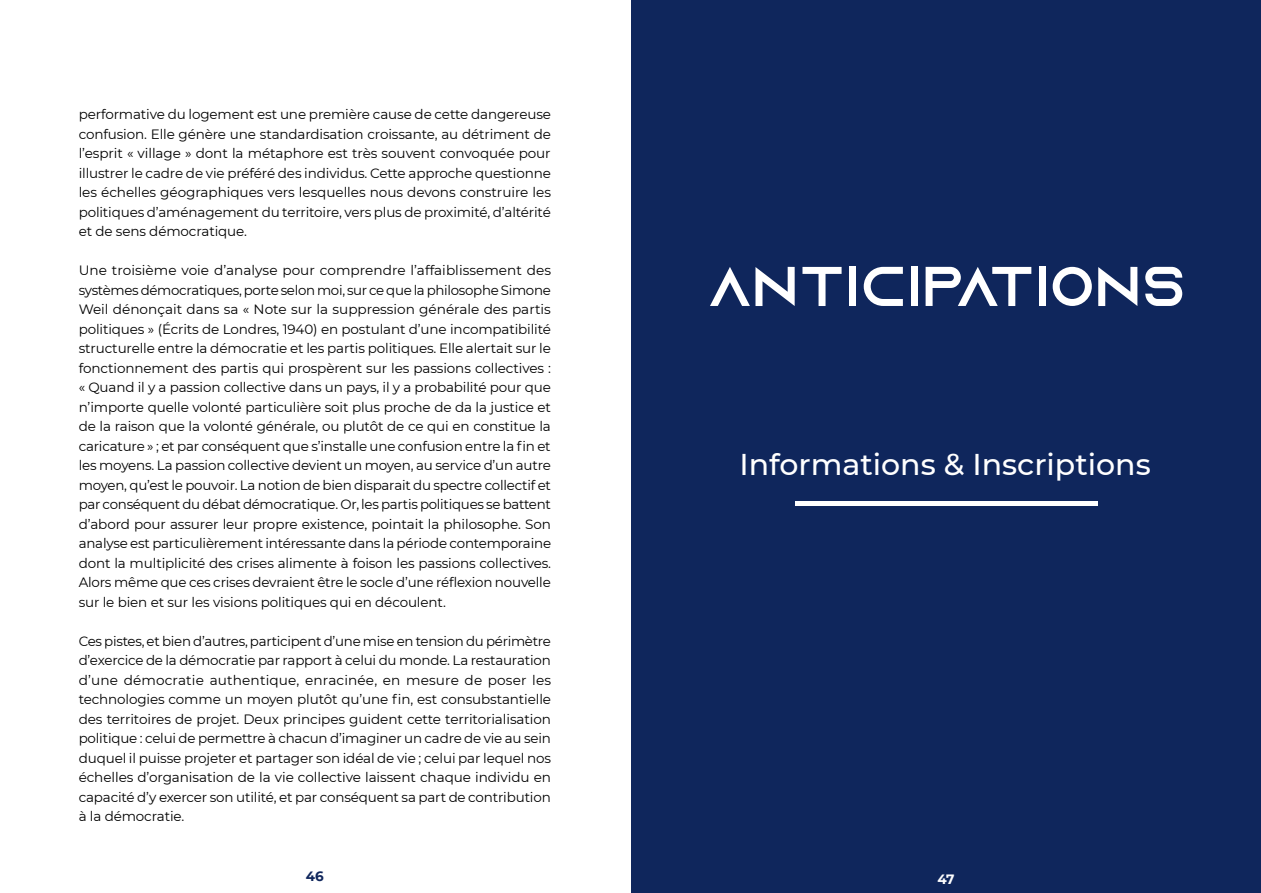
<style>
.page{position:relative;width:1261px;height:893px;background:#fff}
.page>*{position:absolute;margin:0;border:0;box-sizing:border-box;transform-origin:0 0}
.t1{font:500 30px "Montserrat";color:#fff}
.t2{font:13.5px/19.5px "Montserrat";letter-spacing:-.01em;color:#000;text-align:justify}
.t3{font:700 13.5px "Montserrat";color:#0f265c}
.t4{font:700 13.5px "Montserrat";color:#fff}
</style>
<div class="page">
<div style="left:631px;top:0;width:629px;height:893px;background:#0f265c"></div>
<svg style="left:710px;top:267px;width:39px;height:39px"></svg>
<svg style="left:755px;top:267px;width:39px;height:39px"></svg>
<svg style="left:802px;top:267px;width:39px;height:39px"></svg>
<div style="left:849px;top:267px;width:7px;height:39px;background:#fff"></div>
<svg style="left:863px;top:267px;width:39px;height:39px"></svg>
<div style="left:910px;top:267px;width:7px;height:39px;background:#fff"></div>
<svg style="left:925px;top:267px;width:106px;height:39px"></svg>
<div style="left:1039px;top:267px;width:7px;height:39px;background:#fff"></div>
<svg style="left:1052px;top:267px;width:39px;height:39px"></svg>
<svg style="left:1098px;top:267px;width:39px;height:39px"></svg>
<svg style="left:1145px;top:267px;width:36px;height:39px"></svg>
<hr style="left:795px;top:502px;width:301px;height:4px;background:#fff">
<p class="t2" style="left:79px;top:104px;width:473px">performative du logement est une première cause de cette dangereuse confusion. Elle génère une standardisation croissante, au détriment de l’esprit « village » dont la métaphore est très souvent convoquée pour illustrer le cadre de vie préféré des individus. Cette approche questionne les échelles géographiques vers lesquelles nous devons construire les politiques d’aménagement du territoire, vers plus de proximité, d’altérité et de sens démocratique.</p>
<p class="t2" style="left:79px;top:260px;width:474px">Une troisième voie d’analyse pour comprendre l’affaiblissement des systèmes démocratiques, porte selon moi, sur ce que la philosophe Simone Weil dénonçait dans sa « Note sur la suppression générale des partis politiques » (Écrits de Londres, 1940) en postulant d’une incompatibilité structurelle entre la démocratie et les partis politiques. Elle alertait sur le fonctionnement des partis qui prospèrent sur les passions collectives : « Quand il y a passion collective dans un pays, il y a probabilité pour que n’importe quelle volonté particulière soit plus proche de da la justice et de la raison que la volonté générale, ou plutôt de ce qui en constitue la caricature » ; et par conséquent que s’installe une confusion entre la fin et les moyens. La passion collective devient un moyen, au service d’un autre moyen, qu’est le pouvoir. La notion de bien disparait du spectre collectif et par conséquent du débat démocratique. Or, les partis politiques se battent d’abord pour assurer leur propre existence, pointait la philosophe. Son analyse est particulièrement intéressante dans la période contemporaine dont la multiplicité des crises alimente à foison les passions collectives.<br>Alors même que ces crises devraient être le socle d’une réflexion nouvelle sur le bien et sur les visions politiques qui en découlent.</p>
<p class="t2" style="left:79px;top:631px;width:474px">Ces pistes, et bien d’autres, participent d’une mise en tension du périmètre d’exercice de la démocratie par rapport à celui du monde. La restauration d’une démocratie authentique, enracinée, en mesure de poser les technologies comme un moyen plutôt qu’une fin, est consubstantielle des territoires de projet. Deux principes guident cette territorialisation politique : celui de permettre à chacun d’imaginer un cadre de vie au sein duquel il puisse projeter et partager son idéal de vie ; celui par lequel nos échelles d’organisation de la vie collective laissent chaque individu en capacité d’y exercer son utilité, et par conséquent sa part de contribution à la démocratie.</p>
<p class="t3" style="left:306px;top:866px;width:19px">46</p>
<h1 class="t1" style="left:739px;top:443px;width:412px">Informations &amp; Inscriptions</h1>
<p class="t4" style="left:937px;top:869px;width:19px">47</p>
</div>
